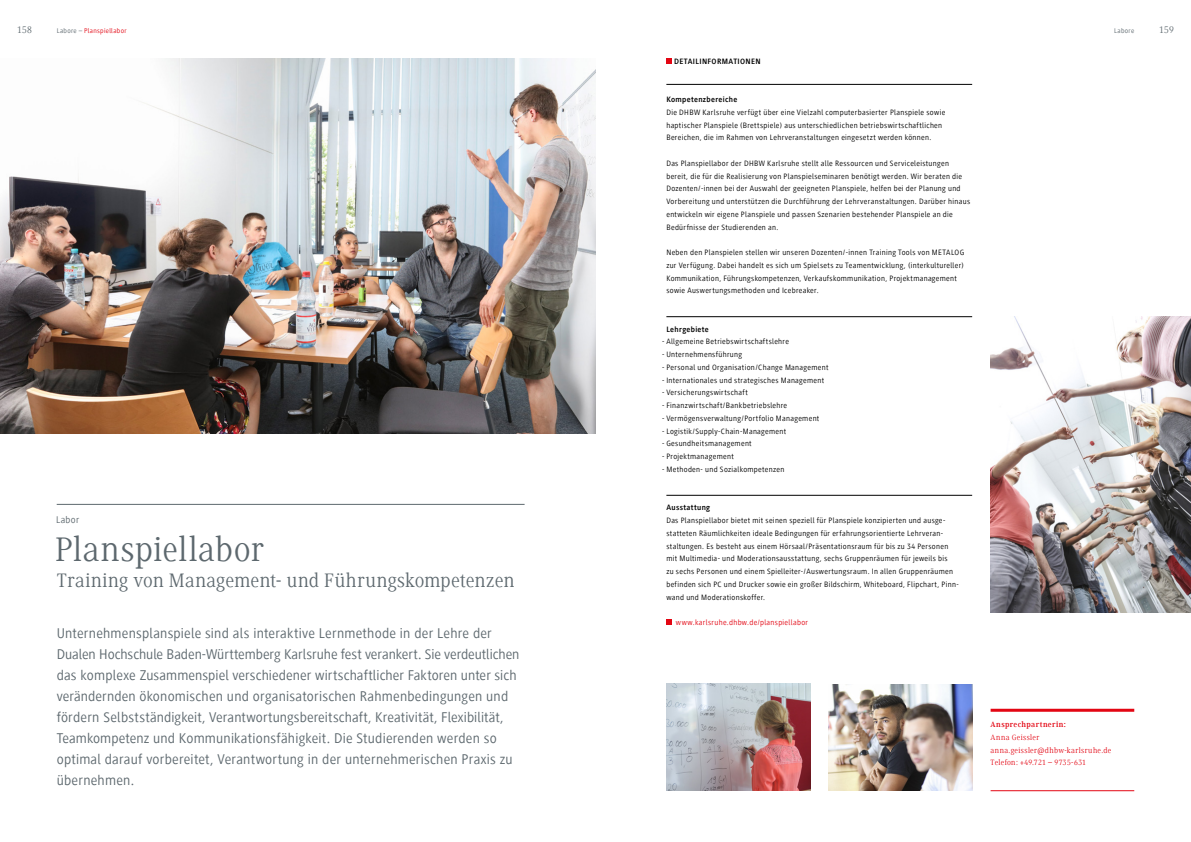
<style>
.page{position:relative;width:1191px;height:842px;background:#fff}
.page>*{position:absolute;margin:0;border:0;box-sizing:border-box;transform-origin:0 0}
.t1{font:35px "Generis Serif Com";letter-spacing:.02em;color:#5d686e}
.t2{font:20px "Generis Serif Com";letter-spacing:.015em;color:#5d686e}
.t3{font:14.5px/21px "Generis Sans Com";letter-spacing:.015em;color:#5d686e}
.t4{font:10px "Generis Serif Com";letter-spacing:.03em;color:#5d686e}
.t5{font:10px "Generis Sans Com";letter-spacing:.03em;color:#5d686e}
.t6{font:8px/12.8px "Generis Sans Com";letter-spacing:.04em;color:#000}
.t7{font:8px/12.8px "Generis Serif Com";letter-spacing:.045em;color:#e30613}
.t8{font:700 8px "Generis Sans Com";letter-spacing:.045em;color:#000}
.t9{font:8px "Generis Sans Com";letter-spacing:.04em;color:#e30613}
.t10{font:700 8px "Generis Serif Com";letter-spacing:.05em;color:#e30613}
.t11{font:7px "Generis Sans Com";letter-spacing:.045em;color:#e30613}
.t12{font:7px "Generis Sans Com";letter-spacing:.045em;color:#5d686e}
.s1{color:#5d686e}
</style>
<div class="page">
<hr style="left:990px;top:709px;width:144px;height:3px;background:#e30613">
<hr style="left:990px;top:790px;width:144px;height:1px;background:#e30613">
<svg style="left:666px;top:58px;width:6px;height:6px"></svg>
<hr style="left:666px;top:84px;width:306px;height:1px;background:#000">
<hr style="left:666px;top:316px;width:306px;height:1px;background:#000">
<hr style="left:666px;top:495px;width:306px;height:1px;background:#000">
<svg style="left:666px;top:620px;width:6px;height:5px"></svg>
<img style="left:0;top:58px;width:595px;height:376px">
<hr style="left:57px;top:504px;width:467px;height:1px;background:#5d686e">
<img style="left:990px;top:316px;width:201px;height:296px">
<img style="left:828px;top:684px;width:144px;height:107px">
<img style="left:666px;top:684px;width:144px;height:107px">
<p class="t4" style="left:17px;top:24px;width:17px">158</p>
<p class="t12" style="left:1114px;top:27px;width:22px">Labore</p>
<p class="t4" style="left:1159px;top:24px;width:16px">159</p>
<p class="t11" style="left:57px;top:27px;width:71px"><span class="s1">Labore –</span> Planspiellabor</p>
<p class="t5" style="left:56px;top:514px;width:25px">Labor</p>
<h1 class="t1" style="left:55px;top:530px;width:210px">Planspiellabor</h1>
<h2 class="t2" style="left:57px;top:569px;width:459px">Training von Management- und Führungskompetenzen</h2>
<p class="t3" style="left:57px;top:623px;width:464px">Unternehmensplanspiele sind als interaktive Lernmethode in der Lehre der Dualen Hochschule Baden-Württemberg Karlsruhe fest verankert. Sie verdeutlichen das komplexe Zusammenspiel verschiedener wirtschaftlicher Faktoren unter sich verändernden ökonomischen und organisatorischen Rahmenbedingungen und fördern Selbstständigkeit, Verantwortungsbereitschaft, Kreativität, Flexibilität, Teamkompetenz und Kommunikationsfähigkeit. Die Studierenden werden so optimal darauf vorbereitet, Verantwortung in der unternehmerischen Praxis zu übernehmen.</p>
<p class="t8" style="left:674px;top:57px;width:88px">DETAILINFORMATIONEN</p>
<p class="t8" style="left:666px;top:95px;width:72px">Kompetenzbereiche</p>
<p class="t6" style="left:666px;top:106px;width:280px">Die DHBW Karlsruhe verfügt über eine Vielzahl computerbasierter Planspiele sowie haptischer Planspiele (Brettspiele) aus unterschiedlichen betriebswirtschaftlichen<br>Bereichen, die im Rahmen von Lehrveranstaltungen eingesetzt werden können.</p>
<p class="t6" style="left:666px;top:157px;width:305px">Das Planspiellabor der DHBW Karlsruhe stellt alle Ressourcen und Serviceleistungen bereit, die für die Realisierung von Planspielseminaren benötigt werden. Wir beraten die Dozenten/-innen bei der Auswahl der geeigneten Planspiele, helfen bei der Planung und Vorbereitung und unterstützen die Durchführung der Lehrveranstaltungen. Darüber hinaus entwickeln wir eigene Planspiele und passen Szenarien bestehender Planspiele an die Bedürfnisse der Studierenden an.</p>
<p class="t6" style="left:666px;top:246px;width:299px">Neben den Planspielen stellen wir unseren Dozenten/-innen Training Tools von METALOG zur Verfügung. Dabei handelt es sich um Spielsets zu Teamentwicklung, (interkultureller)<br>Kommunikation, Führungskompetenzen, Verkaufskommunikation, Projektmanagement sowie Auswertungsmethoden und Icebreaker.</p>
<p class="t8" style="left:666px;top:325px;width:44px">Lehrgebiete</p>
<p class="t6" style="left:662px;top:335px;width:128px">- Allgemeine Betriebswirtschaftslehre</p>
<p class="t6" style="left:662px;top:348px;width:81px">- Unternehmensführung</p>
<p class="t6" style="left:662px;top:361px;width:168px">- Personal und Organisation/Change Management</p>
<p class="t6" style="left:662px;top:374px;width:163px">- Internationales und strategisches Management</p>
<p class="t6" style="left:662px;top:386px;width:87px">- Versicherungswirtschaft</p>
<p class="t6" style="left:662px;top:399px;width:127px">- Finanzwirtschaft/Bankbetriebslehre</p>
<p class="t6" style="left:662px;top:412px;width:159px">- Vermögensverwaltung/Portfolio Management</p>
<p class="t6" style="left:662px;top:425px;width:126px">- Logistik/Supply-Chain-Management</p>
<p class="t6" style="left:662px;top:437px;width:91px">- Gesundheitsmanagement</p>
<p class="t6" style="left:662px;top:450px;width:73px">- Projektmanagement</p>
<p class="t6" style="left:662px;top:463px;width:124px">- Methoden- und Sozialkompetenzen</p>
<p class="t8" style="left:666px;top:503px;width:45px">Ausstattung</p>
<p class="t6" style="left:666px;top:514px;width:294px">Das Planspiellabor bietet mit seinen speziell für Planspiele konzipierten und ausge&shy;statteten Räumlichkeiten ideale Bedingungen für erfahrungsorientierte Lehrveran&shy;staltungen. Es besteht aus einem Hörsaal/Präsentationsraum für bis zu 34 Personen mit Multimedia- und Moderationsausstattung, sechs Gruppenräumen für jeweils bis<br>zu sechs Personen und einem Spielleiter-/Auswertungsraum. In allen Gruppenräumen befinden sich PC und Drucker sowie ein großer Bildschirm, Whiteboard, Flipchart, Pinn&shy;wand und Moderationskoffer.</p>
<p class="t9" style="left:676px;top:618px;width:134px">www.karlsruhe.dhbw.de/planspiellabor</p>
<p class="t10" style="left:990px;top:720px;width:77px">Ansprechpartnerin:</p>
<p class="t7" style="left:990px;top:731px;width:122px">Anna Geissler anna.geissler@dhbw-karlsruhe.de<br>Telefon: +49.721 – 9735-631</p>
</div>
